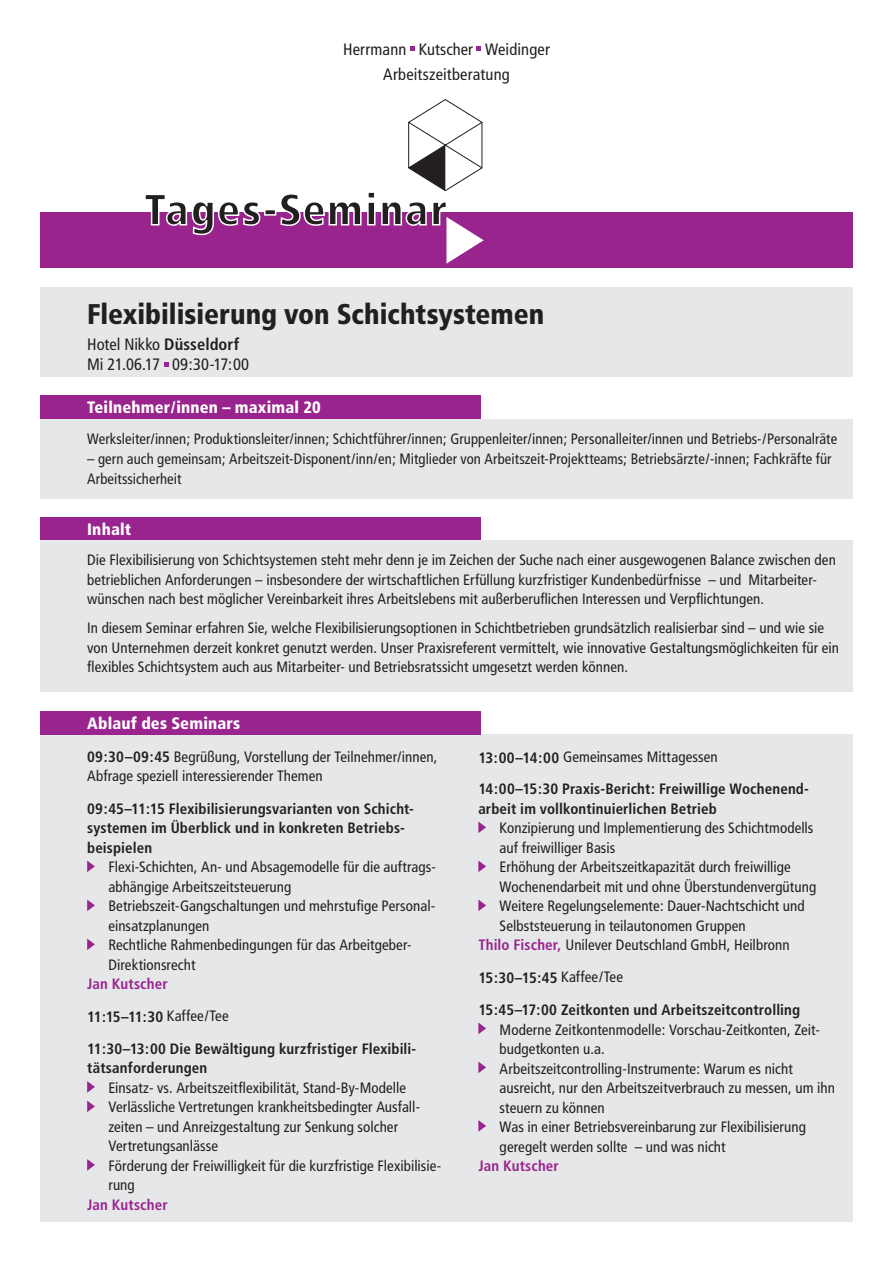
<style>
.page{position:relative;width:893px;height:1263px;background:#fff}
.page>*{position:absolute;margin:0;border:0;box-sizing:border-box;transform-origin:0 0}
.t1{font:900 condensed 28.5px "Frutiger";color:#231f20}
.t2{font:condensed 16.5px/25.5px "Frutiger";letter-spacing:.005em;color:#231f20;text-align:center}
.t3{font:900 condensed 16.5px "Frutiger";letter-spacing:.01em;color:#fff}
.t4{font:condensed 15px/19.5px "Frutiger";letter-spacing:.005em;color:#231f20}
.t5{font:700 condensed 15px/19.5px "Frutiger";letter-spacing:.01em;color:#231f20}
.t6{font:700 condensed 15px "Frutiger";letter-spacing:.01em;color:#99248e}
.s1{font-weight:700}
.s2{font-weight:400}
.s3{font-weight:700;color:#99248e}
</style>
<div class="page">
<svg style="left:410px;top:47px;width:5px;height:4px"></svg>
<svg style="left:477px;top:47px;width:4px;height:4px"></svg>
<div style="left:40px;top:213px;width:813px;height:55px;background:#99248e"></div>
<svg style="left:144px;top:195px;width:117px;height:40px"></svg>
<svg style="left:264px;top:210px;width:12px;height:6px"></svg>
<div style="left:40px;top:517px;width:440px;height:24px;background:#99248e"></div>
<div style="left:40px;top:541px;width:813px;height:151px;background:#e6e7e9"></div>
<div style="left:40px;top:419px;width:813px;height:79px;background:#e6e7e9"></div>
<div style="left:40px;top:395px;width:440px;height:24px;background:#99248e"></div>
<svg style="left:279px;top:99px;width:205px;height:165px"></svg>
<div style="left:40px;top:734px;width:813px;height:487px;background:#e6e7e9"></div>
<svg style="left:87px;top:860px;width:8px;height:12px"></svg>
<svg style="left:87px;top:899px;width:8px;height:12px"></svg>
<svg style="left:87px;top:938px;width:8px;height:12px"></svg>
<svg style="left:87px;top:1081px;width:8px;height:12px"></svg>
<svg style="left:87px;top:1100px;width:8px;height:12px"></svg>
<svg style="left:87px;top:1159px;width:8px;height:12px"></svg>
<svg style="left:478px;top:821px;width:8px;height:12px"></svg>
<svg style="left:478px;top:860px;width:8px;height:12px"></svg>
<svg style="left:478px;top:899px;width:8px;height:12px"></svg>
<svg style="left:478px;top:1022px;width:8px;height:12px"></svg>
<svg style="left:478px;top:1061px;width:8px;height:12px"></svg>
<svg style="left:478px;top:1120px;width:8px;height:12px"></svg>
<div style="left:40px;top:711px;width:440px;height:24px;background:#99248e"></div>
<div style="left:40px;top:287px;width:813px;height:89px;background:#e6e7e9"></div>
<svg style="left:164px;top:362px;width:4px;height:4px"></svg>
<p class="t2" style="left:343px;top:37px;width:208px">Herrmann Kutscher Weidinger<br>Arbeitszeitberatung</p>
<h1 class="t1" style="left:87px;top:297px;width:459px">Flexibilisierung von Schichtsystemen</h1>
<p class="t2" style="left:87px;top:335px;width:164px;line-height:19.8px;text-align:left">Hotel Nikko <span class="s1">Düsseldorf<br></span>Mi 21.06.17 09:30-17:00</p>
<p class="t3" style="left:87px;top:398px;width:235px">Teilnehmer/innen – maximal 20</p>
<p class="t4" style="left:87px;top:430px;width:752px">Werksleiter/innen; Produktionsleiter/innen; Schichtführer/innen; Gruppenleiter/innen; Personalleiter/innen und Betriebs-/Personalräte</p>
<p class="t4" style="left:87px;top:449px;width:746px">– gern auch gemeinsam; Arbeitszeit-Disponent/inn/en; Mitglieder von Arbeitszeit-Projektteams; Betriebsärzte/-innen; Fachkräfte für<br>Arbeitssicherheit</p>
<p class="t3" style="left:87px;top:520px;width:46px">Inhalt</p>
<p class="t4" style="left:87px;top:550px;width:750px">Die Flexibilisierung von Schichtsystemen steht mehr denn je im Zeichen der Suche nach einer ausgewogenen Balance zwischen den betrieblichen Anforderungen – insbesondere der wirtschaftlichen Erfüllung kurzfristiger Kundenbedürfnisse – und Mitarbeiter&shy;wünschen nach best möglicher Vereinbarkeit ihres Arbeitslebens mit außerberuflichen Interessen und Verpflichtungen.</p>
<p class="t4" style="left:87px;top:618px;width:753px">In diesem Seminar erfahren Sie, welche Flexibilisierungsoptionen in Schichtbetrieben grundsätzlich realisierbar sind – und wie sie von Unternehmen derzeit konkret genutzt werden. Unser Praxisreferent vermittelt, wie innovative Gestaltungsmöglichkeiten für ein flexibles Schichtsystem auch aus Mitarbeiter- und Betriebsratssicht umgesetzt werden können.</p>
<p class="t3" style="left:87px;top:713px;width:155px">Ablauf des Seminars</p>
<p class="t4" style="left:87px;top:747px;width:352px"><span class="s1">09:30–09:45</span> Begrüßung, Vorstellung der Teilnehmer/innen,<br>Abfrage speziell interessierender Themen</p>
<p class="t5" style="left:87px;top:799px;width:328px">09:45–11:15 Flexibilisierungsvarianten von Schicht&shy;systemen im Überblick und in konkreten Betriebs&shy;beispielen</p>
<p class="t4" style="left:108px;top:857px;width:329px">Flexi-Schichten, An- und Absagemodelle für die auftrags&shy;abhängige Arbeitszeitsteuerung Betriebszeit-Gangschaltungen und mehrstufige Personal&shy;einsatzplanungen<br>Rechtliche Rahmenbedingungen für das Arbeitgeber-Direktionsrecht</p>
<p class="t6" style="left:87px;top:975px;width:82px">Jan Kutscher</p>
<p class="t5" style="left:87px;top:1001px;width:331px;line-height:31.5px">11:15–11:30 <span class="s2">Kaffee/Tee<br></span>11:30–13:00 Die Bewältigung kurzfristiger Flexibili-</p>
<p class="t5" style="left:87px;top:1058px;width:122px">tätsanforderungen</p>
<p class="t4" style="left:108px;top:1078px;width:334px">Einsatz- vs. Arbeitszeitflexibilität, Stand-By-Modelle Verlässliche Vertretungen krankheitsbedingter Ausfall&shy;zeiten – und Anreizgestaltung zur Senkung solcher Vertretungsanlässe<br>Förderung der Freiwilligkeit für die kurzfristige Flexibilisie&shy;rung</p>
<p class="t6" style="left:87px;top:1195px;width:82px">Jan Kutscher</p>
<p class="t5" style="left:478px;top:740px;width:332px;line-height:32.2px">13:00–14:00 <span class="s2">Gemeinsames Mittagessen<br></span>14:00–15:30 Praxis-Bericht: Freiwillige Wochenend-</p>
<p class="t5" style="left:478px;top:799px;width:240px">arbeit im vollkontinuierlichen Betrieb</p>
<p class="t4" style="left:500px;top:818px;width:315px">Konzipierung und Implementierung des Schichtmodells</p>
<p class="t4" style="left:500px;top:838px;width:117px">auf freiwilliger Basis</p>
<p class="t4" style="left:500px;top:857px;width:293px">Erhöhung der Arbeitszeitkapazität durch freiwillige</p>
<p class="t4" style="left:500px;top:877px;width:318px">Wochenendarbeit mit und ohne Überstundenvergütung</p>
<p class="t4" style="left:500px;top:896px;width:307px">Weitere Regelungselemente: Dauer-Nachtschicht und</p>
<p class="t4" style="left:500px;top:916px;width:248px">Selbststeuerung in teilautonomen Gruppen</p>
<p class="t4" style="left:478px;top:935px;width:313px"><span class="s3">Thilo Fischer,</span> Unilever Deutschland GmbH, Heilbronn</p>
<p class="t5" style="left:478px;top:962px;width:323px;line-height:32.2px">15:30–15:45 <span class="s2">Kaffee/Tee<br></span>15:45–17:00 Zeitkonten und Arbeitszeitcontrolling</p>
<p class="t4" style="left:500px;top:1020px;width:337px">Moderne Zeitkontenmodelle: Vorschau-Zeitkonten, Zeit&shy;budgetkonten u.a.<br>Arbeitszeitcontrolling-Instrumente: Warum es nicht ausreicht, nur den Arbeitszeitverbrauch zu messen, um ihn steuern zu können<br>Was in einer Betriebsvereinbarung zur Flexibilisierung geregelt werden sollte – und was nicht</p>
<p class="t6" style="left:478px;top:1157px;width:82px">Jan Kutscher</p>
</div>
